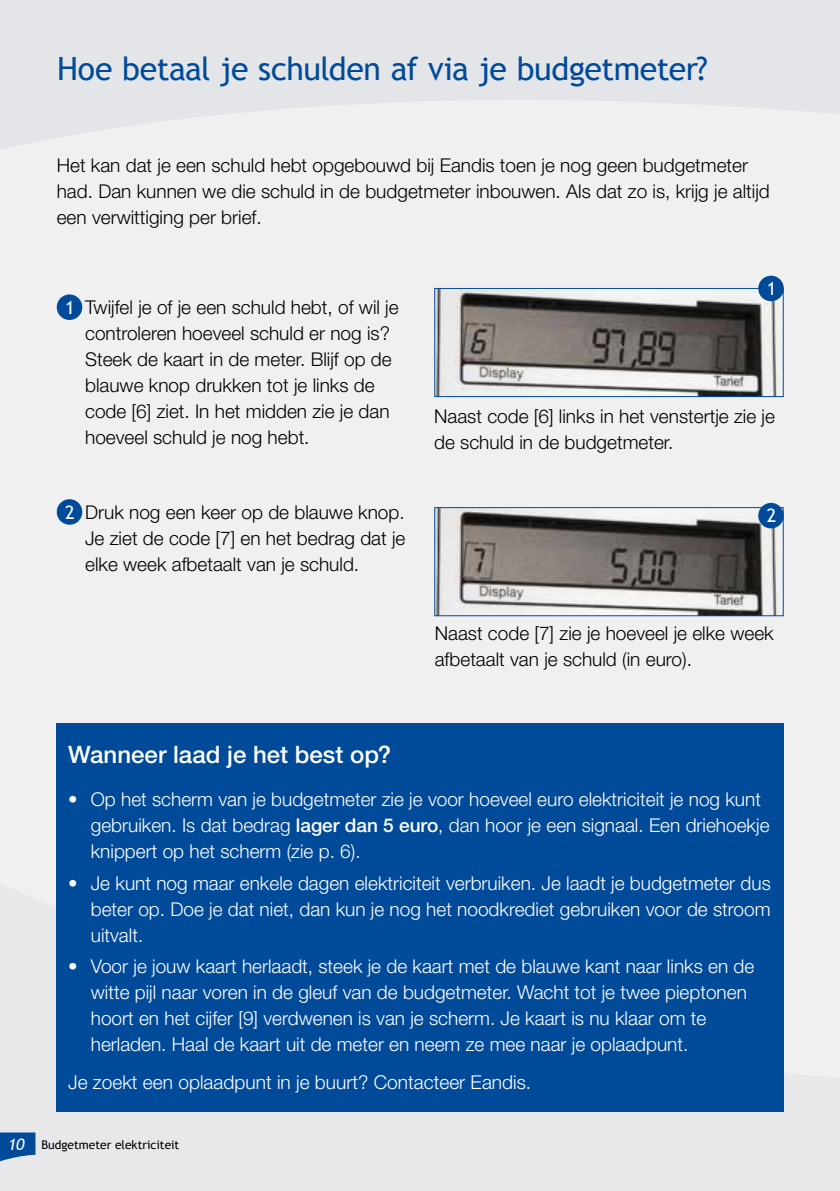
<style>
.page{position:relative;width:840px;height:1191px;background:#fff}
.page>*{position:absolute;margin:0;border:0;box-sizing:border-box;transform-origin:0 0}
.t1{font:32px "Trebuchet MS";letter-spacing:-.015em;color:#004a9a}
.t2{font:500 24px "Helvetica Neue LT Std";color:#fff}
.t3{font:300 19.2px "Helvetica Neue LT Std";color:#fff}
.t4{font:300 19px/26px "Helvetica Neue LT Std";color:#fff}
.t5{font:300 19px/26px "Helvetica Neue LT Std";color:#000}
.t6{font:18.4px "Trebuchet MS";color:#fff}
.t7{font:12px "Trebuchet MS";color:#000}
.s1{font-family:"Trebuchet MS";font-weight:400;font-size:18.4px;color:#fff}
.s2{font-weight:500}
.s3{font-style:italic;font-size:16px;color:#fff}
</style>
<div class="page">
<div style="left:0;top:0;width:839px;height:1191px;background:#f0f0f1"></div>
<svg style="left:0;top:0;width:839px;height:315px"></svg>
<svg style="left:35px;top:875px;width:749px;height:280px"></svg>
<svg style="left:0;top:1132px;width:35px;height:30px"></svg>
<div style="left:57px;top:723px;width:726px;height:388px;background:#004a9a"></div>
<img style="left:436px;top:290px;width:345px;height:105px">
<div style="left:434px;top:288px;width:349px;height:109px;border:1px solid #004a9a"></div>
<img style="left:436px;top:509px;width:345px;height:105px">
<div style="left:434px;top:507px;width:349px;height:109px;border:1px solid #004a9a"></div>
<div style="left:57px;top:294px;width:25px;height:26px;background:#004a9a;border-radius:50%"></div>
<div style="left:57px;top:499px;width:25px;height:26px;background:#004a9a;border-radius:50%"></div>
<div style="left:757px;top:276px;width:26px;height:25px;background:#004a9a;border-radius:50%"></div>
<div style="left:757px;top:503px;width:26px;height:25px;background:#004a9a;border-radius:50%"></div>
<h1 class="t1" style="left:57px;top:50px;width:652px">Hoe betaal je schulden af via je budgetmeter?</h1>
<p class="t5" style="left:57px;top:152px;width:714px">Het kan dat je een schuld hebt opgebouwd bij Eandis toen je nog geen budgetmeter had. Dan kunnen we die schuld in de budgetmeter inbouwen. Als dat zo is, krijg je altijd een verwittiging per brief.</p>
<p class="t5" style="left:85px;top:294px;width:315px;text-indent:-20px"><span class="s1">1</span> Twijfel je of je een schuld hebt, of wil je controleren hoeveel schuld er nog is?<br>Steek de kaart in de meter. Blijf op de blauwe knop drukken tot je links de code [6] ziet. In het midden zie je dan hoeveel schuld je nog hebt.</p>
<p class="t5" style="left:85px;top:498px;width:321px;text-align:justify;text-indent:-20px"><span class="s1">2</span> Druk nog een keer op de blauwe knop.<br>Je ziet de code [7] en het bedrag dat je elke week afbetaalt van je schuld.</p>
<p class="t6" style="left:766px;top:278px;width:11px">1</p>
<p class="t5" style="left:434px;top:402px;width:342px">Naast code [6] links in het venstertje zie je de schuld in de budgetmeter.</p>
<p class="t6" style="left:766px;top:505px;width:11px">2</p>
<p class="t5" style="left:434px;top:619px;width:340px">Naast code [7] zie je hoeveel je elke week afbetaalt van je schuld (in euro).</p>
<p class="t2" style="left:68px;top:740px;width:324px">Wanneer laad je het best op?</p>
<p class="t4" style="left:91px;top:785px;width:679px;text-indent:-23px">• Op het scherm van je budgetmeter zie je voor hoeveel euro elektriciteit je nog kunt gebruiken. Is dat bedrag <span class="s2">lager dan 5 euro</span>, dan hoor je een signaal. Een driehoekje knippert op het scherm (zie p. 6).</p>
<p class="t4" style="left:91px;top:869px;width:681px;text-align:justify;text-indent:-23px">• Je kunt nog maar enkele dagen elektriciteit verbruiken. Je laadt je budgetmeter dus beter op. Doe je dat niet, dan kun je nog het noodkrediet gebruiken voor de stroom uitvalt.</p>
<p class="t4" style="left:91px;top:953px;width:664px;text-indent:-23px">• Voor je jouw kaart herlaadt, steek je de kaart met de blauwe kant naar links en de witte pijl naar voren in de gleuf van de budgetmeter. Wacht tot je twee pieptonen hoort en het cijfer [9] verdwenen is van je scherm. Je kaart is nu klaar om te herladen. Haal de kaart uit de meter en neem ze mee naar je oplaadpunt.</p>
<p class="t3" style="left:68px;top:1070px;width:464px">Je zoekt een oplaadpunt in je buurt? Contacteer Eandis.</p>
<p class="t7" style="left:8px;top:1137px;width:173px"><span class="s3">10</span> Budgetmeter elektriciteit</p>
</div>
